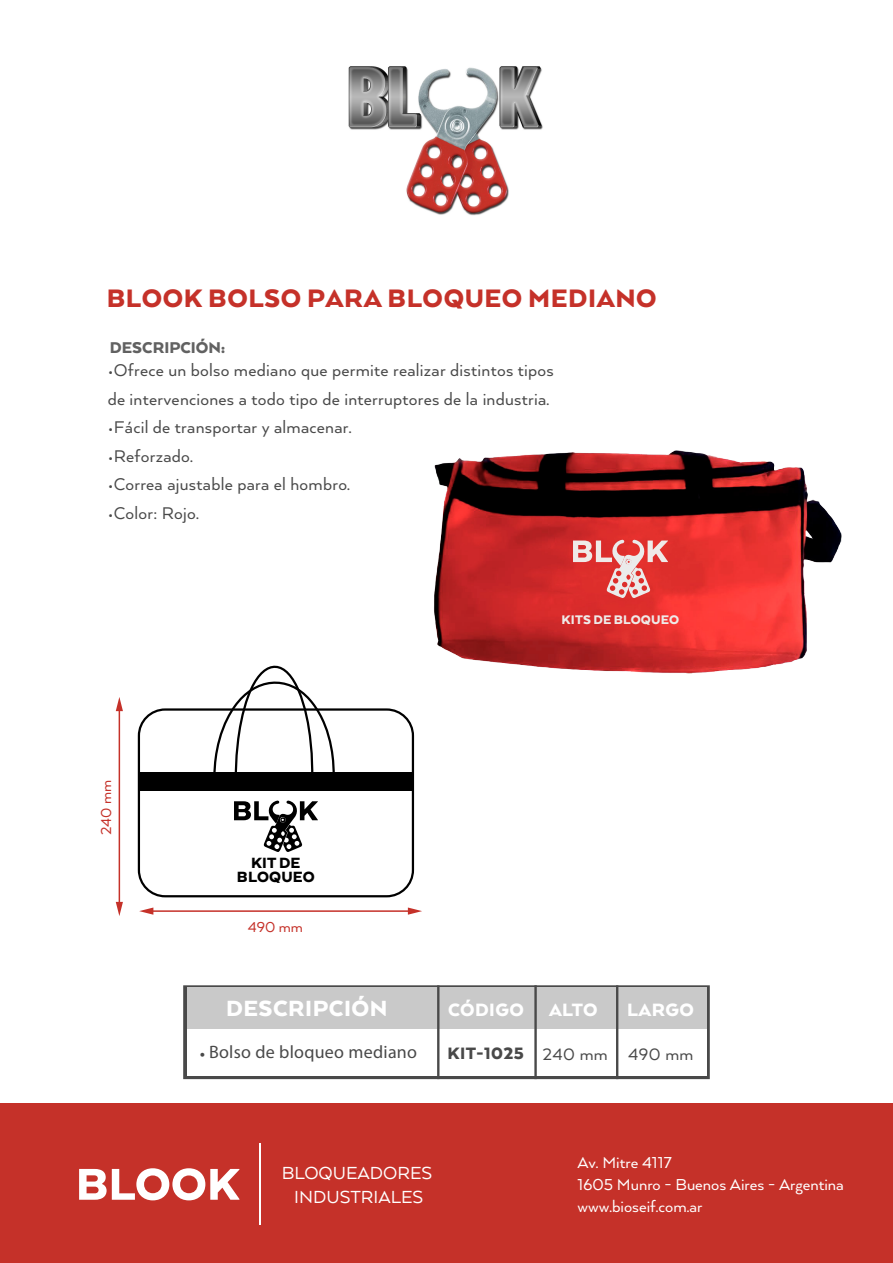
<style>
.page{position:relative;width:893px;height:1263px;background:#fff}
.page>*{position:absolute;margin:0;border:0;box-sizing:border-box;transform-origin:0 0}
.t1{font:900 51.3px "Arquitecta";color:#fff}
.t2{font:900 29.1px "Arquitecta";letter-spacing:.02em;color:#c53129}
.t3{font:900 25.35px "Arquitecta";letter-spacing:.02em;color:#fff}
.t4{font:900 20.55px "Arquitecta";letter-spacing:.02em;color:#fff}
.t5{font:20.1px/24.8px "Arquitecta";color:#fff;text-align:center}
.t6{font:19.5px/28.5px "Arquitecta";letter-spacing:.015em;color:#494949}
.t7{font:19.05px "Arquitecta";letter-spacing:.02em;color:#494949}
.t8{font:18.3px/21.9px "Arquitecta";color:#fff}
.t9{font:18px "Myriad Pro";letter-spacing:.015em;color:#494949}
.t10{font:900 18px "Arquitecta";color:#616161}
.t11{font:900 17.1px/14.2px "Arquitecta";letter-spacing:.01em;color:#000;text-align:center}
.t12{font:16.5px "Arquitecta";color:#c53129}
.t13{font:900 14.4px "Arquitecta";letter-spacing:.01em;color:#efeae8}
.s1{font-family:"Arquitecta";font-weight:900;font-size:18.9px}
.s2{font-weight:900}
</style>
<div class="page">
<hr style="left:152px;top:910px;width:258px;height:2px;background:#c53129">
<hr style="left:119px;top:710px;width:1px;height:200px;background:#c53129">
<svg style="left:139px;top:907px;width:14px;height:8px"></svg>
<svg style="left:408px;top:907px;width:14px;height:8px"></svg>
<svg style="left:116px;top:697px;width:7px;height:14px"></svg>
<svg style="left:116px;top:902px;width:7px;height:14px"></svg>
<div style="left:138px;top:708px;width:276px;height:189px;border:2px solid #000;border-radius:26px"></div>
<svg style="left:212px;top:665px;width:125px;height:107px"></svg>
<div style="left:139px;top:772px;width:273px;height:19px;background:#000"></div>
<svg style="left:234px;top:800px;width:84px;height:52px"></svg>
<img style="left:348px;top:66px;width:195px;height:150px">
<div style="left:0;top:1104px;width:893px;height:159px;background:#c53129"></div>
<hr style="left:260px;top:1143px;width:1px;height:82px;background:#fff">
<img style="left:376px;top:450px;width:466px;height:351px">
<svg style="left:573px;top:539px;width:95px;height:59px;background:#e36d6b"></svg>
<svg style="left:183px;top:985px;width:527px;height:94px;background:#676767"></svg>
<div style="left:187px;top:988px;width:519px;height:42px;background:#c9c9c9"></div>
<div style="left:187px;top:1029px;width:519px;height:47px;background:#fff"></div>
<hr style="left:437px;top:985px;width:2px;height:94px;background:#494949">
<hr style="left:534px;top:985px;width:3px;height:94px;background:#494949">
<hr style="left:616px;top:985px;width:2px;height:94px;background:#494949">
<h2 class="t2" style="left:107px;top:280px;width:551px">BLOOK BOLSO PARA BLOQUEO MEDIANO</h2>
<p class="t10" style="left:110px;top:337px;width:116px">DESCRIPCIÓN:</p>
<p class="t6" style="left:108px;top:355px;width:448px">•Ofrece un bolso mediano que permite realizar distintos tipos de intervenciones a todo tipo de interruptores de la industria.</p>
<p class="t6" style="left:108px;top:412px;width:245px">•Fácil de transportar y almacenar.</p>
<p class="t6" style="left:108px;top:441px;width:87px">•Reforzado.</p>
<p class="t6" style="left:108px;top:469px;width:244px">•Correa ajustable para el hombro.</p>
<p class="t6" style="left:108px;top:498px;width:93px">•Color: Rojo.</p>
<p class="t12" style="left:96px;top:835px;width:57px;rotate:-90deg">240 mm</p>
<p class="t11" style="left:237px;top:855px;width:79px">KIT DE<br>BLOQUEO</p>
<p class="t12" style="left:248px;top:916px;width:57px">490 mm</p>
<p class="t13" style="left:562px;top:610px;width:119px">KITS DE BLOQUEO</p>
<p class="t3" style="left:226px;top:993px;width:163px">DESCRIPCIÓN</p>
<p class="t4" style="left:448px;top:997px;width:151px">CÓDIGO ALTO</p>
<p class="t4" style="left:627px;top:997px;width:68px">LARGO</p>
<p class="t9" style="left:199px;top:1040px;width:219px"><span class="s1">•</span> Bolso de bloqueo mediano</p>
<p class="t7" style="left:448px;top:1043px;width:247px"><span class="s2">KIT-1025</span> 240 mm 490 mm</p>
<h1 class="t1" style="left:76px;top:1152px;width:165px">BLOOK</h1>
<p class="t5" style="left:282px;top:1159px;width:152px">BLOQUEADORES<br>INDUSTRIALES</p>
<p class="t8" style="left:577px;top:1151px;width:268px">Av. Mitre 4117<br>1605 Munro - Buenos Aires - Argentina www.bioseif.com.ar</p>
</div>
